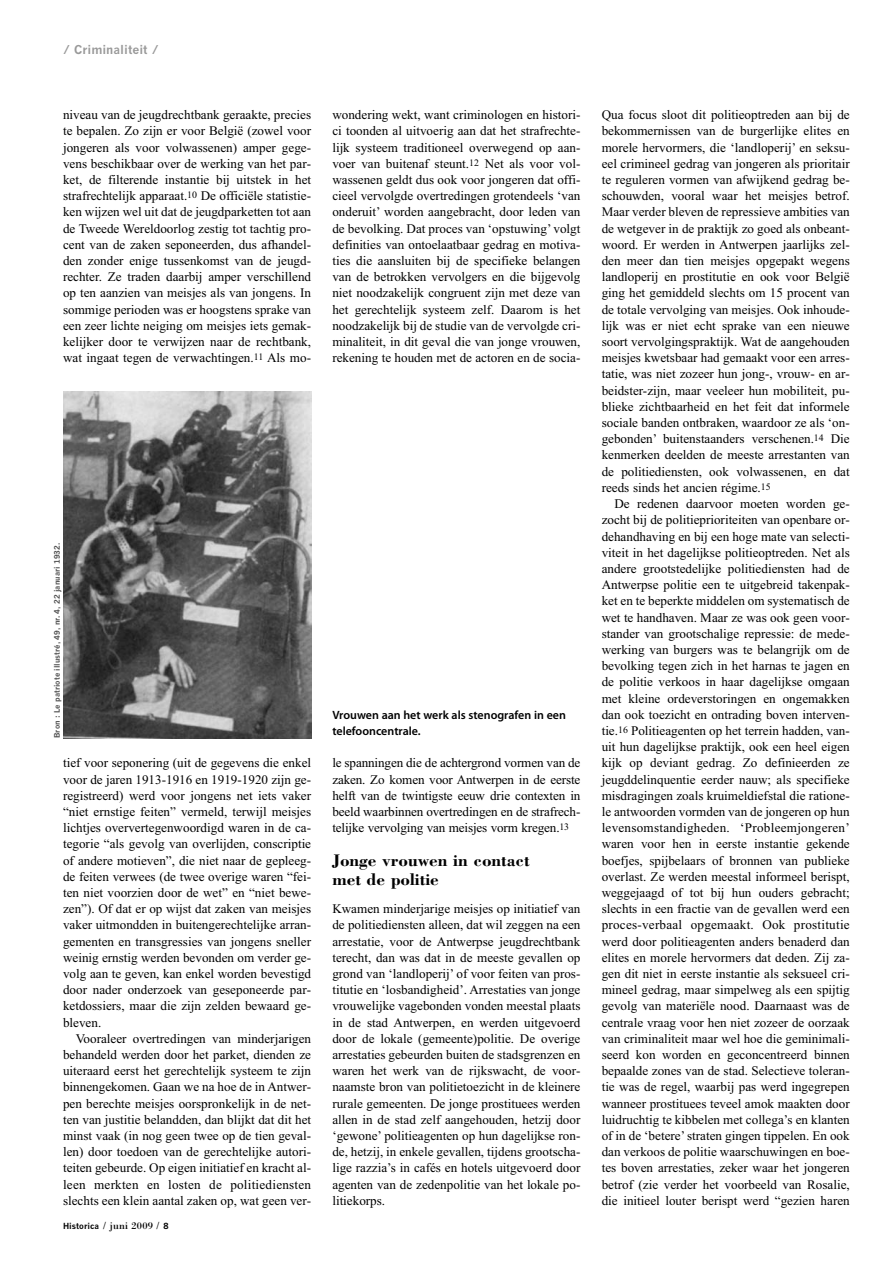
<style>
.page{position:relative;width:893px;height:1263px;background:#fff}
.page>*{position:absolute;margin:0;border:0;box-sizing:border-box;transform-origin:0 0}
.t1{font:700 17.25px/19.5px "Bodoni";color:#000}
.t2{font:13.2px/16.2px "Times New Roman";color:#000;text-align:justify}
.t3{font:600 12px/16.2px "Myriad Pro";color:#000}
.t4{font:700 12px "News Gothic";color:#999}
.t5{font:700 8.25px "News Gothic";color:#000}
.t6{font:700 7.5px "News Gothic";color:#4d4d4d}
.s1{font-family:"Bodoni";font-weight:400;font-size:10.5px}
</style>
<div class="page">
<img style="left:63px;top:392px;width:248px;height:347px">
<p class="t4" style="left:63px;top:45px;width:97px">/ Criminaliteit /</p>
<p class="t2" style="left:63px;top:108px;width:250px">niveau van de jeugdrechtbank geraakte, precies te bepalen. Zo zijn er voor België (zowel voor jongeren als voor volwassenen) amper gege&shy;vens beschikbaar over de werking van het par&shy;ket, de filterende instantie bij uitstek in het strafrechtelijk apparaat.<sup>10</sup> De officiële statistie&shy;ken wijzen wel uit dat de jeugdparketten tot aan de Tweede Wereldoorlog zestig tot tachtig pro&shy;cent van de zaken seponeerden, dus afhandel&shy;den zonder enige tussenkomst van de jeugd&shy;rechter. Ze traden daarbij amper verschillend op ten aanzien van meisjes als van jongens. In sommige perioden was er hoogstens sprake van een zeer lichte neiging om meisjes iets gemak&shy;kelijker door te verwijzen naar de rechtbank, wat ingaat tegen de verwachtingen.<sup>11</sup> Als mo-</p>
<p class="t6" style="left:54px;top:738px;width:197px;rotate:-90deg">Bron : Le patriote illustré, 49, nr. 4, 22 januari 1932.</p>
<p class="t2" style="left:63px;top:756px;width:250px">tief voor seponering (uit de gegevens die enkel voor de jaren 1913-1916 en 1919-1920 zijn ge&shy;registreerd) werd voor jongens net iets vaker “niet ernstige feiten” vermeld, terwijl meisjes lichtjes oververtegenwoordigd waren in de ca&shy;tegorie “als gevolg van overlijden, conscriptie of andere motieven”, die niet naar de gepleeg&shy;de feiten verwees (de twee overige waren “fei&shy;ten niet voorzien door de wet” en “niet bewe&shy;zen”). Of dat er op wijst dat zaken van meisjes vaker uitmondden in buitengerechtelijke arran&shy;gementen en transgressies van jongens sneller weinig ernstig werden bevonden om verder ge&shy;volg aan te geven, kan enkel worden bevestigd door nader onderzoek van geseponeerde par&shy;ketdossiers, maar die zijn zelden bewaard ge&shy;bleven.</p>
<p class="t2" style="left:63px;top:1031px;width:250px;text-indent:13px">Vooraleer overtredingen van minderjarigen behandeld werden door het parket, dienden ze uiteraard eerst het gerechtelijk systeem te zijn binnengekomen. Gaan we na hoe de in Antwer&shy;pen berechte meisjes oorspronkelijk in de net&shy;ten van justitie belandden, dan blijkt dat dit het minst vaak (in nog geen twee op de tien geval&shy;len) door toedoen van de gerechtelijke autori&shy;teiten gebeurde. Op eigen initiatief en kracht al&shy;leen merkten en losten de politiediensten slechts een klein aantal zaken op, wat geen ver-</p>
<p class="t5" style="left:63px;top:1222px;width:107px">Historica <span class="s1">/ juni 2009 /</span> 8</p>
<p class="t2" style="left:332px;top:108px;width:250px">wondering wekt, want criminologen en histori&shy;ci toonden al uitvoerig aan dat het strafrechte&shy;lijk systeem traditioneel overwegend op aan&shy;voer van buitenaf steunt.<sup>12</sup> Net als voor vol&shy;wassenen geldt dus ook voor jongeren dat offi&shy;cieel vervolgde overtredingen grotendeels ‘van onderuit’ worden aangebracht, door leden van de bevolking. Dat proces van ‘opstuwing’ volgt definities van ontoelaatbaar gedrag en motiva&shy;ties die aansluiten bij de specifieke belangen van de betrokken vervolgers en die bijgevolg niet noodzakelijk congruent zijn met deze van het gerechtelijk systeem zelf. Daarom is het noodzakelijk bij de studie van de vervolgde cri&shy;minaliteit, in dit geval die van jonge vrouwen, rekening te houden met de actoren en de socia-</p>
<p class="t3" style="left:332px;top:707px;width:235px">Vrouwen aan het werk als stenografen in een telefooncentrale.</p>
<p class="t2" style="left:332px;top:756px;width:250px">le spanningen die de achtergrond vormen van de zaken. Zo komen voor Antwerpen in de eerste helft van de twintigste eeuw drie contexten in beeld waarbinnen overtredingen en de strafrech&shy;telijke vervolging van meisjes vorm kregen.<sup>13</sup></p>
<h1 class="t1" style="left:332px;top:852px;width:199px">Jonge vrouwen in contact met de politie</h1>
<p class="t2" style="left:332px;top:902px;width:250px">Kwamen minderjarige meisjes op initiatief van de politiediensten alleen, dat wil zeggen na een arrestatie, voor de Antwerpse jeugdrechtbank terecht, dan was dat in de meeste gevallen op grond van ‘landloperij’ of voor feiten van pros&shy;titutie en ‘losbandigheid’. Arrestaties van jonge vrouwelijke vagebonden vonden meestal plaats in de stad Antwerpen, en werden uitgevoerd door de lokale (gemeente)politie. De overige arrestaties gebeurden buiten de stadsgrenzen en waren het werk van de rijkswacht, de voor&shy;naamste bron van politietoezicht in de kleinere rurale gemeenten. De jonge prostituees werden allen in de stad zelf aangehouden, hetzij door ‘gewone’ politieagenten op hun dagelijkse ron&shy;de, hetzij, in enkele gevallen, tijdens grootscha&shy;lige razzia’s in cafés en hotels uitgevoerd door agenten van de zedenpolitie van het lokale po&shy;litiekorps.</p>
<p class="t2" style="left:602px;top:108px;width:250px">Qua focus sloot dit politieoptreden aan bij de bekommernissen van de burgerlijke elites en morele hervormers, die ‘landloperij’ en seksu&shy;eel crimineel gedrag van jongeren als prioritair te reguleren vormen van afwijkend gedrag be&shy;schouwden, vooral waar het meisjes betrof.<br>Maar verder bleven de repressieve ambities van de wetgever in de praktijk zo goed als onbeant&shy;woord. Er werden in Antwerpen jaarlijks zel&shy;den meer dan tien meisjes opgepakt wegens landloperij en prostitutie en ook voor België ging het gemiddeld slechts om 15 procent van de totale vervolging van meisjes. Ook inhoude&shy;lijk was er niet echt sprake van een nieuwe soort vervolgingspraktijk. Wat de aangehouden meisjes kwetsbaar had gemaakt voor een arres&shy;tatie, was niet zozeer hun jong-, vrouw- en ar&shy;beidster-zijn, maar veeleer hun mobiliteit, pu&shy;blieke zichtbaarheid en het feit dat informele sociale banden ontbraken, waardoor ze als ‘on&shy;gebonden’ buitenstaanders verschenen.<sup>14</sup> Die kenmerken deelden de meeste arrestanten van de politiediensten, ook volwassenen, en dat reeds sinds het ancien régime.<sup>15</sup></p>
<p class="t2" style="left:602px;top:497px;width:250px;text-indent:13px">De redenen daarvoor moeten worden ge&shy;zocht bij de politieprioriteiten van openbare or&shy;dehandhaving en bij een hoge mate van selecti&shy;viteit in het dagelijkse politieoptreden. Net als andere grootstedelijke politiediensten had de Antwerpse politie een te uitgebreid takenpak&shy;ket en te beperkte middelen om systematisch de wet te handhaven. Maar ze was ook geen voor&shy;stander van grootschalige repressie: de mede&shy;werking van burgers was te belangrijk om de bevolking tegen zich in het harnas te jagen en de politie verkoos in haar dagelijkse omgaan met kleine ordeverstoringen en ongemakken dan ook toezicht en ontrading boven interven&shy;tie.<sup>16</sup> Politieagenten op het terrein hadden, van&shy;uit hun dagelijkse praktijk, ook een heel eigen kijk op deviant gedrag. Zo definieerden ze jeugddelinquentie eerder nauw; als specifieke misdragingen zoals kruimeldiefstal die ratione&shy;le antwoorden vormden van de jongeren op hun levensomstandigheden. ‘Probleemjongeren’ waren voor hen in eerste instantie gekende boefjes, spijbelaars of bronnen van publieke overlast. Ze werden meestal informeel berispt, weggejaagd of tot bij hun ouders gebracht; slechts in een fractie van de gevallen werd een proces-verbaal opgemaakt. Ook prostitutie werd door politieagenten anders benaderd dan elites en morele hervormers dat deden. Zij za&shy;gen dit niet in eerste instantie als seksueel cri&shy;mineel gedrag, maar simpelweg als een spijtig gevolg van materiële nood. Daarnaast was de centrale vraag voor hen niet zozeer de oorzaak van criminaliteit maar wel hoe die geminimali&shy;seerd kon worden en geconcentreerd binnen bepaalde zones van de stad. Selectieve toleran&shy;tie was de regel, waarbij pas werd ingegrepen wanneer prostituees teveel amok maakten door luidruchtig te kibbelen met collega’s en klanten of in de ‘betere’ straten gingen tippelen. En ook dan verkoos de politie waarschuwingen en boe&shy;tes boven arrestaties, zeker waar het jongeren betrof (zie verder het voorbeeld van Rosalie, die initieel louter berispt werd “gezien haren</p>
</div>
